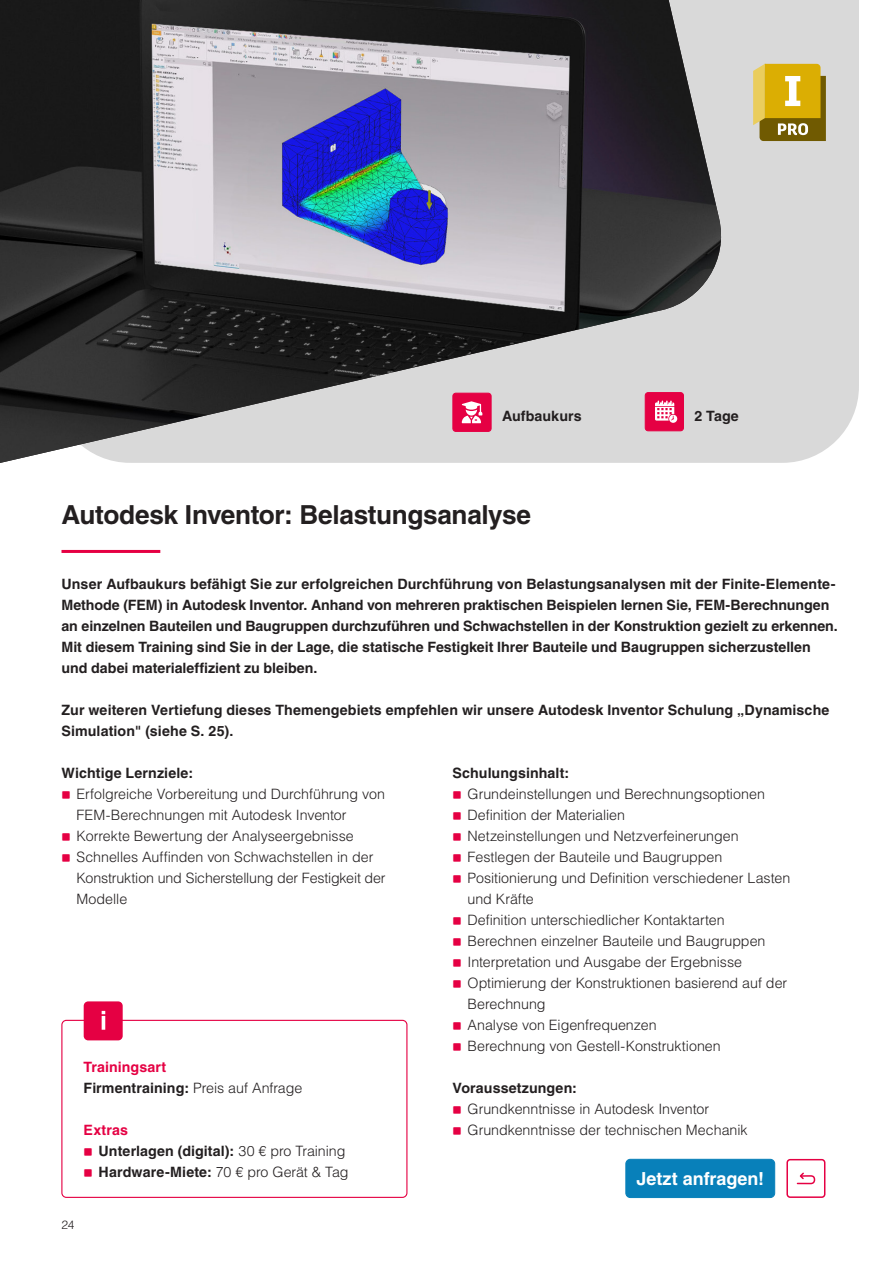
<style>
.page{position:relative;width:893px;height:1263px;background:#fff}
.page>*{position:absolute;margin:0;border:0;box-sizing:border-box;transform-origin:0 0}
.t1{font:700 26.25px "Helvetica LT Std";letter-spacing:-.015em;color:#231f20}
.t2{font:700 18px "Helvetica LT Std";color:#fff}
.t3{font:700 14.25px/21px "Helvetica LT Std";color:#231f20}
.t4{font:300 14.25px/21px "Helvetica LT Std";color:#231f20}
.t5{font:300 12px "Helvetica LT Std";color:#231f20}
.s1{color:#e50043}
.s2{font-weight:300}
</style>
<div class="page">
<div style="left:729px;top:0;width:130px;height:463px;background:#d9d9d9"></div>
<div style="left:626px;top:1159px;width:149px;height:38px;background:#0880ba;border-radius:4px"></div>
<div style="left:625px;top:1159px;width:150px;height:39px;border:1px solid #0880ba;border-radius:4px"></div>
<div style="left:786px;top:1159px;width:39px;height:39px;border:2px solid #e50043;border-radius:3px"></div>
<svg style="left:796px;top:1172px;width:20px;height:13px"></svg>
<img style="left:0;top:0;width:729px;height:463px">
<div style="left:453px;top:393px;width:38px;height:38px;background:#e50043;border-radius:3px"></div>
<div style="left:452px;top:393px;width:39px;height:39px;border:1px solid #e50043;border-radius:3px"></div>
<svg style="left:462px;top:401px;width:20px;height:22px"></svg>
<div style="left:645px;top:393px;width:38px;height:38px;background:#e50043;border-radius:3px"></div>
<div style="left:645px;top:392px;width:39px;height:39px;border:1px solid #e50043;border-radius:3px"></div>
<svg style="left:655px;top:401px;width:22px;height:22px"></svg>
<hr style="left:62px;top:550px;width:98px;height:3px;background:#e50043">
<div style="left:61px;top:1020px;width:346px;height:178px;border:1px solid #e50043;border-radius:4px"></div>
<div style="left:84px;top:1001px;width:39px;height:39px;background:#e50043;border-radius:4px"></div>
<hr style="left:102px;top:1016px;width:3px;height:14px;background:#fff">
<svg style="left:753px;top:64px;width:73px;height:77px;background:#c2a32c"></svg>
<p class="t3" style="left:502px;top:405px;width:81px">Aufbaukurs</p>
<p class="t3" style="left:694px;top:405px;width:46px">2 Tage</p>
<h1 class="t1" style="left:62px;top:498px;width:471px">Autodesk Inventor: Belastungsanalyse</h1>
<p class="t3" style="left:62px;top:573px;width:778px">Unser Aufbaukurs befähigt Sie zur erfolgreichen Durchführung von Belastungsanalysen mit der Finite-Elemente-Methode (FEM) in Autodesk Inventor. Anhand von mehreren praktischen Beispielen lernen Sie, FEM-Berechnungen an einzelnen Bauteilen und Baugruppen durchzuführen und Schwachstellen in der Konstruktion gezielt zu erkennen.<br>Mit diesem Training sind Sie in der Lage, die statische Festigkeit Ihrer Bauteile und Baugruppen sicherzustellen und dabei materialeffizient zu bleiben.</p>
<p class="t3" style="left:62px;top:699px;width:769px">Zur weiteren Vertiefung dieses Themengebiets empfehlen wir unsere Autodesk Inventor Schulung „Dynamische<br>Simulation" (siehe S. 25).</p>
<p class="t3" style="left:62px;top:762px;width:133px">Wichtige Lernziele:</p>
<p class="t4" style="left:76px;top:783px;width:311px">Erfolgreiche Vorbereitung und Durchführung von FEM-Berechnungen mit Autodesk Inventor Korrekte Bewertung der Analyseergebnisse Schnelles Auffinden von Schwachstellen in der Konstruktion und Sicherstellung der Festigkeit der Modelle</p>
<p class="t3" style="left:452px;top:762px;width:118px">Schulungsinhalt:</p>
<p class="t4" style="left:467px;top:783px;width:324px">Grundeinstellungen und Berechnungsoptionen Definition der Materialien<br>Netzeinstellungen und Netzverfeinerungen Festlegen der Bauteile und Baugruppen Positionierung und Definition verschiedener Lasten und Kräfte<br>Definition unterschiedlicher Kontaktarten Berechnen einzelner Bauteile und Baugruppen Interpretation und Ausgabe der Ergebnisse Optimierung der Konstruktionen basierend auf der Berechnung<br>Analyse von Eigenfrequenzen<br>Berechnung von Gestell-Konstruktionen</p>
<p class="t3" style="left:452px;top:1077px;width:126px">Voraussetzungen:</p>
<p class="t4" style="left:467px;top:1098px;width:282px">Grundkenntnisse in Autodesk Inventor<br>Grundkenntnisse der technischen Mechanik</p>
<p class="t3" style="left:84px;top:1056px;width:220px"><span class="s1">Trainingsart<br></span>Firmentraining: <span class="s2">Preis auf Anfrage</span></p>
<p class="t3" style="left:99px;top:1119px;width:252px;text-indent:-15px"><span class="s1">Extras<br></span>Unterlagen (digital): <span class="s2">30 € pro Training<br></span>Hardware-Miete: <span class="s2">70 € pro Gerät &amp; Tag</span></p>
<p class="t2" style="left:636px;top:1167px;width:129px">Jetzt anfragen!</p>
<p class="t5" style="left:62px;top:1218px;width:15px">24</p>
</div>
